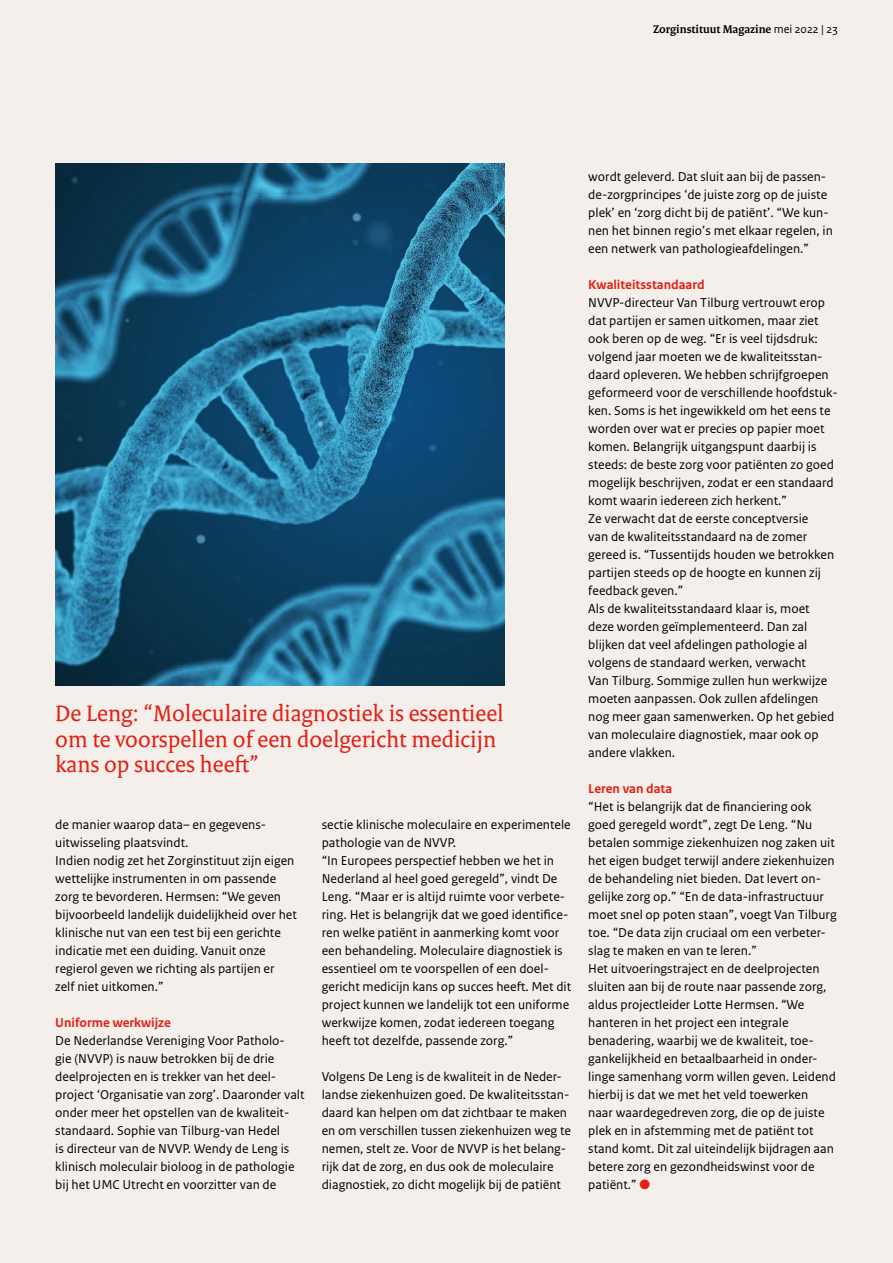
<style>
.page{position:relative;width:893px;height:1263px;background:#f4efeb}
.page>*{position:absolute;margin:0;border:0;box-sizing:border-box;transform-origin:0 0}
.t1{font:24px/25.5px "Rijksoverheid Serif";color:#e41f13}
.t2{font:13.5px/18px "Rijksoverheid Sans Text";color:#000}
.t3{font:700 13.5px "Rijksoverheid Sans Text";color:#e41f13}
.t4{font:700 12px "Rijksoverheid Serif";color:#000}
.s1{font-family:"Rijksoverheid Sans Text";font-weight:400}
.s2{color:#e41f13}
</style>
<div class="page">
<img style="left:55px;top:163px;width:450px;height:522px">
<p class="t4" style="left:653px;top:22px;width:186px">Zorginstituut Magazine <span class="s1">mei 2022 | 23</span></p>
<h1 class="t1" style="left:55px;top:701px;width:450px">De Leng: “Moleculaire diagnostiek is essentieel om te voorspellen of een doelgericht medicijn kans op succes heeft”</h1>
<p class="t2" style="left:55px;top:816px;width:243px">de manier waarop data– en gegevens&shy;uitwisseling plaatsvindt.<br>Indien nodig zet het Zorginstituut zijn eigen wettelijke instrumenten in om passende zorg te bevorderen. Hermsen: “We geven bijvoorbeeld landelijk duidelijkheid over het klinische nut van een test bij een gerichte indicatie met een duiding. Vanuit onze regierol geven we richting als partijen er zelf niet uitkomen.”</p>
<p class="t3" style="left:55px;top:1015px;width:117px">Uniforme werkwijze</p>
<p class="t2" style="left:55px;top:1032px;width:251px">De Nederlandse Vereniging Voor Patholo&shy;gie (NVVP) is nauw betrokken bij de drie deelprojecten en is trekker van het deel&shy;project ‘Organisatie van zorg’. Daaronder valt onder meer het opstellen van de kwaliteit&shy;standaard. Sophie van Tilburg-van Hedel<br>is directeur van de NVVP. Wendy de Leng is klinisch moleculair bioloog in de pathologie bij het UMC Utrecht en voorzitter van de</p>
<p class="t2" style="left:322px;top:816px;width:251px">sectie klinische moleculaire en experimentele pathologie van de NVVP.<br>“In Europees perspectief hebben we het in Nederland al heel goed geregeld”, vindt De Leng. “Maar er is altijd ruimte voor verbete&shy;ring. Het is belangrijk dat we goed identifice&shy;ren welke patiënt in aanmerking komt voor een behandeling. Moleculaire diagnostiek is essentieel om te voorspellen of een doel&shy;gericht medicijn kans op succes heeft. Met dit project kunnen we landelijk tot een uniforme werkwijze komen, zodat iedereen toegang heeft tot dezelfde, passende zorg.”</p>
<p class="t2" style="left:322px;top:1068px;width:251px">Volgens De Leng is de kwaliteit in de Neder&shy;landse ziekenhuizen goed. De kwaliteitsstan&shy;daard kan helpen om dat zichtbaar te maken en om verschillen tussen ziekenhuizen weg te nemen, stelt ze. Voor de NVVP is het belang&shy;rijk dat de zorg, en dus ook de moleculaire diagnostiek, zo dicht mogelijk bij de patiënt</p>
<p class="t2" style="left:588px;top:168px;width:246px">wordt geleverd. Dat sluit aan bij de passen&shy;de-zorgprincipes ‘de juiste zorg op de juiste plek’ en ‘zorg dicht bij de patiënt’. “We kun&shy;nen het binnen regio’s met elkaar regelen, in een netwerk van pathologieafdelingen.”</p>
<p class="t3" style="left:588px;top:277px;width:118px">Kwaliteitsstandaard</p>
<p class="t2" style="left:588px;top:294px;width:251px">NVVP-directeur Van Tilburg vertrouwt erop dat partijen er samen uitkomen, maar ziet ook beren op de weg. “Er is veel tijdsdruk: volgend jaar moeten we de kwaliteitsstan&shy;daard opleveren. We hebben schrijfgroepen geformeerd voor de verschillende hoofdstuk&shy;ken. Soms is het ingewikkeld om het eens te worden over wat er precies op papier moet komen. Belangrijk uitgangspunt daarbij is steeds: de beste zorg voor patiënten zo goed mogelijk beschrijven, zodat er een standaard komt waarin iedereen zich herkent.”<br>Ze verwacht dat de eerste conceptversie<br>van de kwaliteitsstandaard na de zomer gereed is. “Tussentijds houden we betrokken partijen steeds op de hoogte en kunnen zij feedback geven.”<br>Als de kwaliteitsstandaard klaar is, moet deze worden geïmplementeerd. Dan zal blijken dat veel afdelingen pathologie al volgens de standaard werken, verwacht<br>Van Tilburg. Sommige zullen hun werkwijze moeten aanpassen. Ook zullen afdelingen nog meer gaan samenwerken. Op het gebied van moleculaire diagnostiek, maar ook op andere vlakken.</p>
<p class="t3" style="left:588px;top:781px;width:85px">Leren van data</p>
<p class="t2" style="left:588px;top:798px;width:250px">“Het is belangrijk dat de financiering ook goed geregeld wordt”, zegt De Leng. “Nu betalen sommige ziekenhuizen nog zaken uit het eigen budget terwijl andere ziekenhuizen de behandeling niet bieden. Dat levert on&shy;gelijke zorg op.” “En de data-infrastructuur moet snel op poten staan”, voegt Van Tilburg toe. “De data zijn cruciaal om een verbeter&shy;slag te maken en van te leren.”<br>Het uitvoeringstraject en de deelprojecten sluiten aan bij de route naar passende zorg, aldus projectleider Lotte Hermsen. “We hanteren in het project een integrale benadering, waarbij we de kwaliteit, toe&shy;gankelijkheid en betaalbaarheid in onder&shy;linge samenhang vorm willen geven. Leidend hierbij is dat we met het veld toewerken<br>naar waardegedreven zorg, die op de juiste plek en in afstemming met de patiënt tot stand komt. Dit zal uiteindelijk bijdragen aan betere zorg en gezondheidswinst voor de patiënt.” <span class="s2">●</span></p>
</div>
